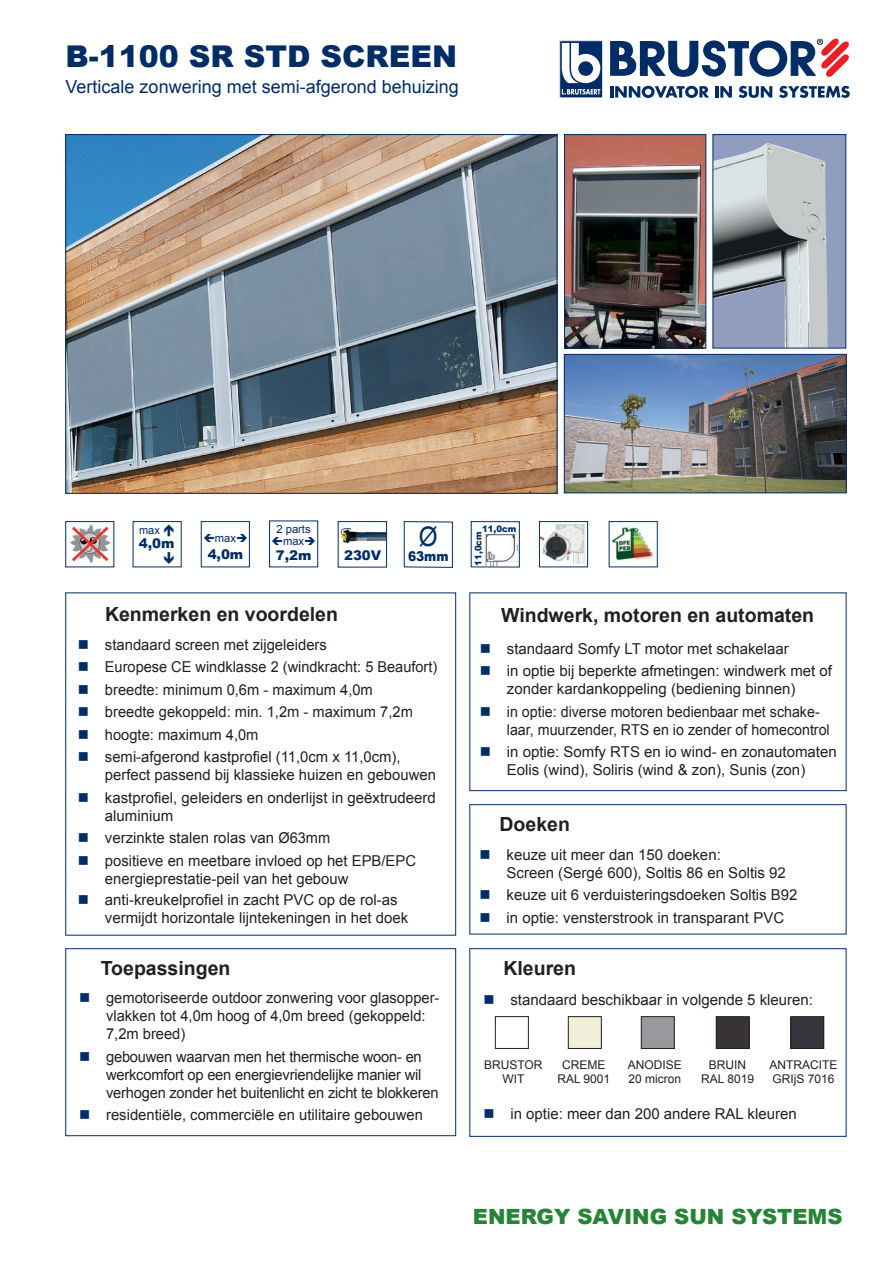
<style>
.page{position:relative;width:893px;height:1263px;background:#fff}
.page>*{position:absolute;margin:0;border:0;box-sizing:border-box;transform-origin:0 0}
.t1{font:900 30px "Arial";color:#002d66}
.t2{font:27px "Arial";color:#002d66;scale:.9 1}
.t3{font:900 21px "Arial";color:#278335}
.t4{font:700 19.5px "Arial";color:#231f20}
.t5{font:18px "Arial";color:#002d66}
.t6{font:15px/18px "Arial";color:#231f20}
.t7{font:15px/18px "Arial";color:#231f20;scale:.95 1}
.t8{font:900 13.5px "Arial";color:#002d66;scale:.9 1}
.t9{font:900 13.35px "Arial";color:#002d66}
.t10{font:12px/14.4px "Arial";color:#231f20;text-align:center}
.t11{font:11.25px/12px "Arial";color:#002d66;text-align:center}
.t12{font:11.1px "Arial";color:#002d66}
.t13{font:900 9px "Arial";color:#002d66;scale:.95 1}
.s1{color:#002d66}
</style>
<div class="page">
<svg style="left:610px;top:38px;width:239px;height:60px"></svg>
<div style="left:560px;top:41px;width:43px;height:57px;background:#002c65"></div>
<div style="left:559px;top:40px;width:44px;height:58px;border:1px solid #fff"></div>
<svg style="left:562px;top:43px;width:38px;height:40px"></svg>
<svg style="left:562px;top:89px;width:38px;height:6px"></svg>
<div style="left:578px;top:61px;width:15px;height:15px;background:#002c65;border-radius:50%"></div>
<div style="left:65px;top:592px;width:391px;height:343px;border:1px solid #002d66"></div>
<div style="left:65px;top:948px;width:391px;height:188px;border:1px solid #002d66"></div>
<div style="left:469px;top:592px;width:377px;height:199px;border:1px solid #002d66"></div>
<div style="left:469px;top:948px;width:377px;height:189px;border:1px solid #002d66"></div>
<div style="left:469px;top:804px;width:377px;height:130px;border:1px solid #002d66"></div>
<div style="left:495px;top:1016px;width:34px;height:33px;border:1px solid #231f20"></div>
<div style="left:716px;top:1016px;width:33px;height:32px;background:#383335"></div>
<div style="left:716px;top:1016px;width:33px;height:33px;border:1px solid #231f20"></div>
<div style="left:568px;top:1016px;width:33px;height:32px;background:#f1eeda"></div>
<div style="left:568px;top:1016px;width:33px;height:33px;border:1px solid #231f20"></div>
<div style="left:641px;top:1016px;width:33px;height:32px;background:#97999c"></div>
<div style="left:641px;top:1016px;width:33px;height:33px;border:1px solid #231f20"></div>
<div style="left:791px;top:1016px;width:33px;height:32px;background:#37363d"></div>
<div style="left:791px;top:1016px;width:33px;height:33px;border:1px solid #231f20"></div>
<img style="left:67px;top:136px;width:488px;height:356px">
<img style="left:566px;top:136px;width:138px;height:210px">
<div style="left:564px;top:134px;width:142px;height:214px;border:1px solid #002d66"></div>
<img style="left:566px;top:356px;width:279px;height:135px">
<div style="left:564px;top:354px;width:283px;height:139px;border:1px solid #002d66"></div>
<div style="left:201px;top:521px;width:49px;height:46px;border:1px solid #002d66"></div>
<img style="left:69px;top:524px;width:42px;height:39px">
<div style="left:65px;top:521px;width:49px;height:46px;border:1px solid #002d66"></div>
<img style="left:340px;top:527px;width:45px;height:17px">
<div style="left:338px;top:521px;width:49px;height:46px;border:1px solid #002d66"></div>
<svg style="left:403px;top:521px;width:50px;height:47px"></svg>
<div style="left:609px;top:521px;width:49px;height:46px;border:1px solid #002d66"></div>
<img style="left:612px;top:526px;width:43px;height:35px">
<div style="left:539px;top:521px;width:49px;height:46px;border:1px solid #002d66"></div>
<img style="left:540px;top:524px;width:45px;height:39px">
<div style="left:269px;top:520px;width:49px;height:47px;border:1px solid #002d66"></div>
<div style="left:471px;top:521px;width:49px;height:46px;border:1px solid #002d66"></div>
<img style="left:485px;top:534px;width:33px;height:31px">
<div style="left:713px;top:135px;width:133px;height:213px;background:#909dbe"></div>
<img style="left:714px;top:143px;width:114px;height:203px">
<div style="left:712px;top:134px;width:134px;height:214px;border:1px solid #002d66"></div>
<h1 class="t1" style="left:66px;top:35px;width:393px">B-1100 SR STD SCREEN</h1>
<p class="t5" style="left:66px;top:75px;width:395px">Verticale zonwering met semi-afgerond behuizing</p>
<p class="t12" style="left:139px;top:523px;width:22px">max</p>
<p class="t9" style="left:139px;top:534px;width:37px">4,0m</p>
<p class="t11" style="left:215px;top:532px;width:35px">max➔</p>
<p class="t9" style="left:208px;top:544px;width:37px">4,0m</p>
<p class="t11" style="left:276px;top:523px;width:41px">2 parts max➔</p>
<p class="t9" style="left:276px;top:545px;width:37px">7,2m</p>
<p class="t9" style="left:344px;top:546px;width:39px">230V</p>
<h2 class="t2" style="left:419px;top:519px;width:23px">Ø</h2>
<p class="t8" style="left:408px;top:547px;width:47px">63mm</p>
<h3 class="t4" style="left:105px;top:602px;width:234px">Kenmerken en voordelen</h3>
<p class="t6" style="left:78px;top:636px;width:251px"><span class="s1">■</span> standaard screen met zijgeleiders</p>
<p class="t6" style="left:78px;top:658px;width:361px"><span class="s1">■</span> Europese CE windklasse 2 (windkracht: 5 Beaufort)</p>
<p class="t6" style="left:78px;top:681px;width:296px"><span class="s1">■</span> breedte: minimum 0,6m - maximum 4,0m</p>
<p class="t6" style="left:78px;top:703px;width:336px"><span class="s1">■</span> breedte gekoppeld: min. 1,2m - maximum 7,2m</p>
<p class="t6" style="left:78px;top:726px;width:182px"><span class="s1">■</span> hoogte: maximum 4,0m</p>
<p class="t6" style="left:105px;top:748px;width:332px;text-indent:-27px"><span class="s1">■</span> semi-afgerond kastprofiel (11,0cm x 11,0cm), perfect passend bij klassieke huizen en gebouwen</p>
<p class="t6" style="left:105px;top:789px;width:332px;text-indent:-27px"><span class="s1">■</span> kastprofiel, geleiders en onderlijst in geëxtrudeerd aluminium</p>
<p class="t6" style="left:78px;top:829px;width:254px"><span class="s1">■</span> verzinkte stalen rolas van Ø63mm</p>
<p class="t6" style="left:105px;top:852px;width:313px;text-indent:-27px"><span class="s1">■</span> positieve en meetbare invloed op het EPB/EPC energieprestatie-peil van het gebouw</p>
<p class="t6" style="left:105px;top:891px;width:305px;text-indent:-27px"><span class="s1">■</span> anti-kreukelprofiel in zacht PVC op de rol-as vermijdt horizontale lijntekeningen in het doek</p>
<h3 class="t4" style="left:101px;top:955px;width:131px">Toepassingen</h3>
<p class="t6" style="left:106px;top:989px;width:335px;text-indent:-27px"><span class="s1">■</span> gemotoriseerde outdoor zonwering voor glasopper&shy;vlakken tot 4,0m hoog of 4,0m breed (gekoppeld:<br>7,2m breed)</p>
<p class="t6" style="left:106px;top:1047px;width:334px;text-indent:-27px"><span class="s1">■</span> gebouwen waarvan men het thermische woon- en werkcomfort op een energievriendelijke manier wil verhogen zonder het buitenlicht en zicht te blokkeren</p>
<p class="t6" style="left:79px;top:1106px;width:345px"><span class="s1">■</span> residentiële, commerciële en utilitaire gebouwen</p>
<p class="t13" style="left:482px;top:522px;width:38px">11,0cm</p>
<p class="t13" style="left:472px;top:565px;width:38px;rotate:-90deg">11,0cm</p>
<h3 class="t4" style="left:501px;top:603px;width:314px">Windwerk, motoren en automaten</h3>
<p class="t6" style="left:480px;top:640px;width:311px"><span class="s1">■</span> standaard Somfy LT motor met schakelaar</p>
<p class="t6" style="left:507px;top:662px;width:327px;text-indent:-27px"><span class="s1">■</span> in optie bij beperkte afmetingen: windwerk met of zonder kardankoppeling (bediening binnen)</p>
<p class="t7" style="left:507px;top:703px;width:341px;text-indent:-27px"><span class="s1">■</span> in optie: diverse motoren bedienbaar met schake&shy;laar, muurzender, RTS en io zender of homecontrol</p>
<p class="t6" style="left:480px;top:743px;width:358px;text-align:center"><span class="s1">■</span> in optie: Somfy RTS en io wind- en zonautomaten<br>Eolis (wind), Soliris (wind &amp; zon), Sunis (zon)</p>
<h3 class="t4" style="left:499px;top:811px;width:72px">Doeken</h3>
<p class="t6" style="left:506px;top:845px;width:281px;text-indent:-27px"><span class="s1">■</span> keuze uit meer dan 150 doeken:<br>Screen (Sergé 600), Soltis 86 en Soltis 92</p>
<p class="t6" style="left:479px;top:886px;width:319px"><span class="s1">■</span> keuze uit 6 verduisteringsdoeken Soltis B92</p>
<p class="t6" style="left:479px;top:908px;width:306px"><span class="s1">■</span> in optie: vensterstrook in transparant PVC</p>
<h3 class="t4" style="left:503px;top:955px;width:74px">Kleuren</h3>
<p class="t6" style="left:483px;top:990px;width:331px"><span class="s1">■</span> standaard beschikbaar in volgende 5 kleuren:</p>
<p class="t10" style="left:557px;top:1058px;width:54px">CREME<br>RAL 9001</p>
<p class="t10" style="left:628px;top:1058px;width:56px;text-align:left">ANODISE<br>20 micron</p>
<p class="t10" style="left:770px;top:1058px;width:70px;text-align:left">ANTRACITE<br>GRIjS 7016</p>
<p class="t10" style="left:484px;top:1058px;width:60px">BRUSTOR<br>WIT</p>
<p class="t10" style="left:701px;top:1058px;width:54px">BRUIN<br>RAL 8019</p>
<p class="t6" style="left:483px;top:1104px;width:315px"><span class="s1">■</span> in optie: meer dan 200 andere RAL kleuren</p>
<h3 class="t3" style="left:473px;top:1201px;width:371px">ENERGY SAVING SUN SYSTEMS</h3>
</div>
